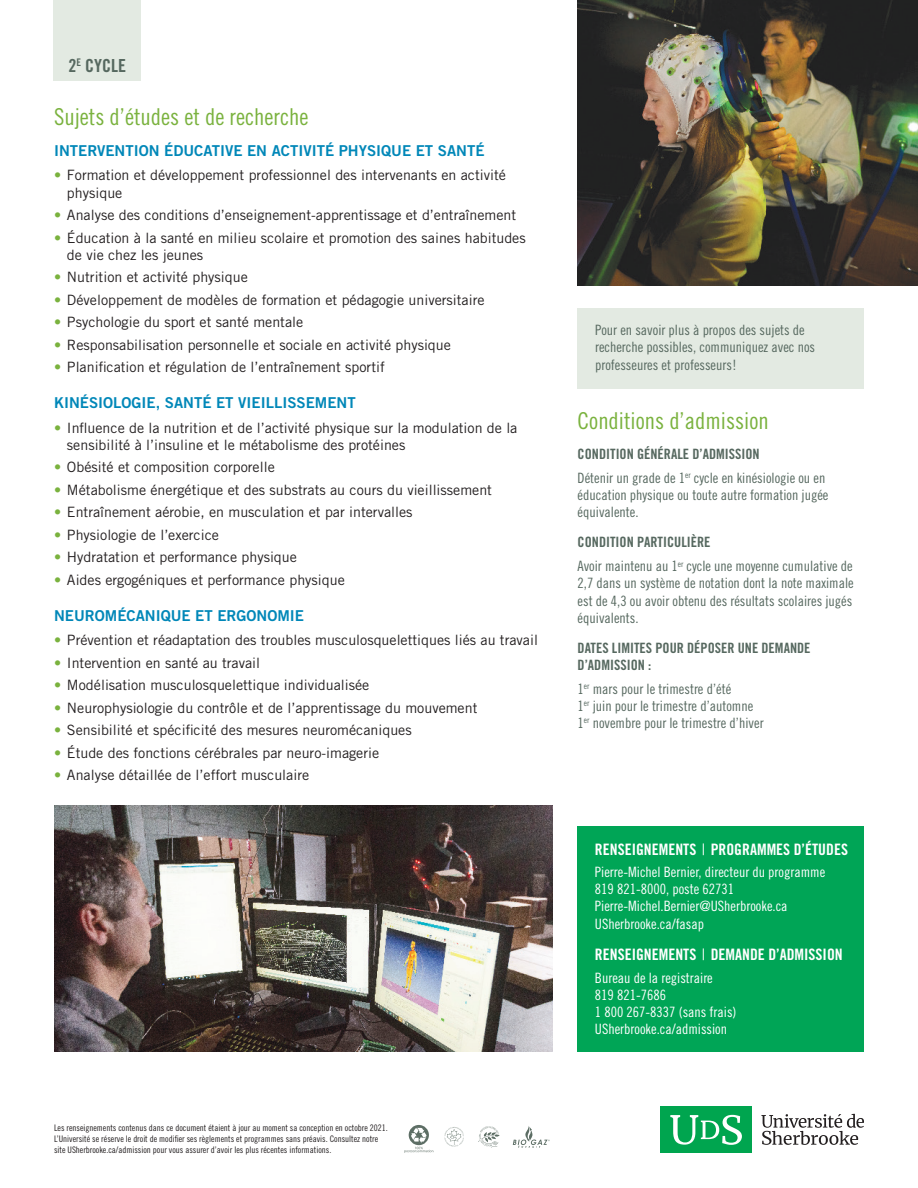
<style>
.page{position:relative;width:918px;height:1188px;background:#fff}
.page>*{position:absolute;margin:0;border:0;box-sizing:border-box;transform-origin:0 0}
.t1{font:23.25px "Trade Gothic LT Std Cn 18";color:#7ab23e}
.t2{font:18px "Trade Gothic LT Std Bd Cn 20";color:#56685f}
.t3{font:15.75px "Trade Gothic LT Std Bd Cn 20";color:#fff}
.t4{font:15px "Trade Gothic LT Std Bd 2";color:#0087b8}
.t5{font:14.25px/17.1px "Trade Gothic LT Std";color:#231f20}
.t6{font:14.25px/17.1px "Trade Gothic LT Std Cn 18";color:#56685f}
.t7{font:14.25px/17.1px "Trade Gothic LT Std Cn 18";color:#fff}
.t8{font:14.25px/17.1px "Trade Gothic LT Std Bd Cn 20";color:#56685f}
.t9{font:9px/10.8px "Trade Gothic LT Std Cn 18";color:#231f20}
.s1{color:#7ab23e}
.s2{font-family:"Trade Gothic LT Std Cn 18"}
</style>
<div class="page">
<svg style="left:444px;top:1127px;width:20px;height:20px"></svg>
<svg style="left:404px;top:1125px;width:29px;height:28px"></svg>
<svg style="left:478px;top:1126px;width:22px;height:21px"></svg>
<svg style="left:513px;top:1126px;width:37px;height:22px"></svg>
<svg style="left:761px;top:1114px;width:103px;height:31px"></svg>
<div style="left:661px;top:1107px;width:91px;height:46px;background:#00a54f"></div>
<svg style="left:670px;top:1115px;width:72px;height:30px"></svg>
<div style="left:578px;top:826px;width:286px;height:226px;background:#00a556"></div>
<img style="left:54px;top:806px;width:499px;height:246px">
<img style="left:578px;top:0;width:340px;height:285px">
<div style="left:54px;top:0;width:87px;height:80px;background:#e3eae2"></div>
<div style="left:578px;top:308px;width:286px;height:81px;background:#e3eae2"></div>
<p class="t2" style="left:69px;top:55px;width:59px">2<sup>E</sup> CYCLE</p>
<h1 class="t1" style="left:54px;top:103px;width:256px">Sujets d’études et de recherche</h1>
<p class="t4" style="left:54px;top:142px;width:432px">INTERVENTION ÉDUCATIVE EN ACTIVITÉ PHYSIQUE ET SANTÉ</p>
<p class="t5" style="left:67px;top:167px;width:440px;text-indent:-13px"><span class="s1">•</span> Formation et développement professionnel des intervenants en activité physique</p>
<p class="t5" style="left:54px;top:206px;width:464px"><span class="s1">•</span> Analyse des conditions d’enseignement-apprentissage et d’entraînement</p>
<p class="t5" style="left:67px;top:229px;width:460px;text-indent:-13px"><span class="s1">•</span> Éducation à la santé en milieu scolaire et promotion des saines habitudes de vie chez les jeunes</p>
<p class="t5" style="left:54px;top:268px;width:195px"><span class="s1">•</span> Nutrition et activité physique</p>
<p class="t5" style="left:54px;top:291px;width:432px"><span class="s1">•</span> Développement de modèles de formation et pédagogie universitaire</p>
<p class="t5" style="left:54px;top:313px;width:251px"><span class="s1">•</span> Psychologie du sport et santé mentale</p>
<p class="t5" style="left:54px;top:336px;width:398px"><span class="s1">•</span> Responsabilisation personnelle et sociale en activité physique</p>
<p class="t5" style="left:54px;top:358px;width:332px"><span class="s1">•</span> Planification et régulation de l’entraînement sportif</p>
<p class="t4" style="left:54px;top:394px;width:303px">KINÉSIOLOGIE, SANTÉ ET VIEILLISSEMENT</p>
<p class="t5" style="left:67px;top:419px;width:452px;text-indent:-13px"><span class="s1">•</span> Influence de la nutrition et de l’activité physique sur la modulation de la sensibilité à l’insuline et le métabolisme des protéines</p>
<p class="t5" style="left:54px;top:458px;width:222px"><span class="s1">•</span> Obésité et composition corporelle</p>
<p class="t5" style="left:54px;top:481px;width:440px"><span class="s1">•</span> Métabolisme énergétique et des substrats au cours du vieillissement</p>
<p class="t5" style="left:54px;top:503px;width:360px"><span class="s1">•</span> Entraînement aérobie, en musculation et par intervalles</p>
<p class="t5" style="left:54px;top:526px;width:166px"><span class="s1">•</span> Physiologie de l’exercice</p>
<p class="t5" style="left:54px;top:548px;width:244px"><span class="s1">•</span> Hydratation et performance physique</p>
<p class="t5" style="left:54px;top:571px;width:292px"><span class="s1">•</span> Aides ergogéniques et performance physique</p>
<p class="t4" style="left:54px;top:606px;width:251px">NEUROMÉCANIQUE ET ERGONOMIE</p>
<p class="t5" style="left:54px;top:631px;width:485px"><span class="s1">•</span> Prévention et réadaptation des troubles musculosquelettiques liés au travail</p>
<p class="t5" style="left:54px;top:654px;width:208px"><span class="s1">•</span> Intervention en santé au travail</p>
<p class="t5" style="left:54px;top:676px;width:317px"><span class="s1">•</span> Modélisation musculosquelettique individualisée</p>
<p class="t5" style="left:54px;top:699px;width:425px"><span class="s1">•</span> Neurophysiologie du contrôle et de l’apprentissage du mouvement</p>
<p class="t5" style="left:54px;top:721px;width:359px"><span class="s1">•</span> Sensibilité et spécificité des mesures neuromécaniques</p>
<p class="t5" style="left:54px;top:744px;width:327px"><span class="s1">•</span> Étude des fonctions cérébrales par neuro-imagerie</p>
<p class="t5" style="left:54px;top:766px;width:257px"><span class="s1">•</span> Analyse détaillée de l’effort musculaire</p>
<p class="t9" style="left:54px;top:1123px;width:335px">Les renseignements contenus dans ce document étaient à jour au moment sa conception en octobre 2021.<br>L’Université se réserve le droit de modifier ses règlements et programmes sans préavis. Consultez notre site USherbrooke.ca/admission pour vous assurer d’avoir les plus récentes informations.</p>
<p class="t6" style="left:595px;top:322px;width:222px">Pour en savoir plus à propos des sujets de recherche possibles, communiquez avec nos professeures et professeurs!</p>
<h1 class="t1" style="left:578px;top:407px;width:193px">Conditions d’admission</h1>
<p class="t8" style="left:578px;top:446px;width:184px">CONDITION GÉNÉRALE D’ADMISSION</p>
<p class="t6" style="left:578px;top:469px;width:252px">Détenir un grade de 1<sup>er</sup> cycle en kinésiologie ou en éducation physique ou toute autre formation jugée équivalente.</p>
<p class="t8" style="left:578px;top:534px;width:134px">CONDITION PARTICULIÈRE</p>
<p class="t6" style="left:578px;top:558px;width:278px;text-align:justify">Avoir maintenu au 1<sup>er</sup> cycle une moyenne cumulative de 2,7 dans un système de notation dont la note maximale est de 4,3 ou avoir obtenu des résultats scolaires jugés équivalents.</p>
<p class="t8" style="left:578px;top:639px;width:234px">DATES LIMITES POUR DÉPOSER UNE DEMANDE<br>D’ADMISSION :</p>
<p class="t6" style="left:578px;top:680px;width:188px">1<sup>er</sup> mars pour le trimestre d’été<br>1<sup>er</sup> juin pour le trimestre d’automne<br>1<sup>er</sup> novembre pour le trimestre d’hiver</p>
<p class="t3" style="left:595px;top:840px;width:255px">RENSEIGNEMENTS <span class="s2">|</span> PROGRAMMES D’ÉTUDES</p>
<p class="t7" style="left:595px;top:863px;width:232px">Pierre-Michel Bernier, directeur du programme 819 821-8000, poste 62731<br>Pierre-Michel.Bernier@USherbrooke.ca USherbrooke.ca/fasap</p>
<p class="t3" style="left:595px;top:945px;width:249px">RENSEIGNEMENTS <span class="s2">|</span> DEMANDE D’ADMISSION</p>
<p class="t7" style="left:595px;top:969px;width:143px">Bureau de la registraire<br>819 821-7686<br>1 800 267-8337 (sans frais)<br>USherbrooke.ca/admission</p>
</div>
